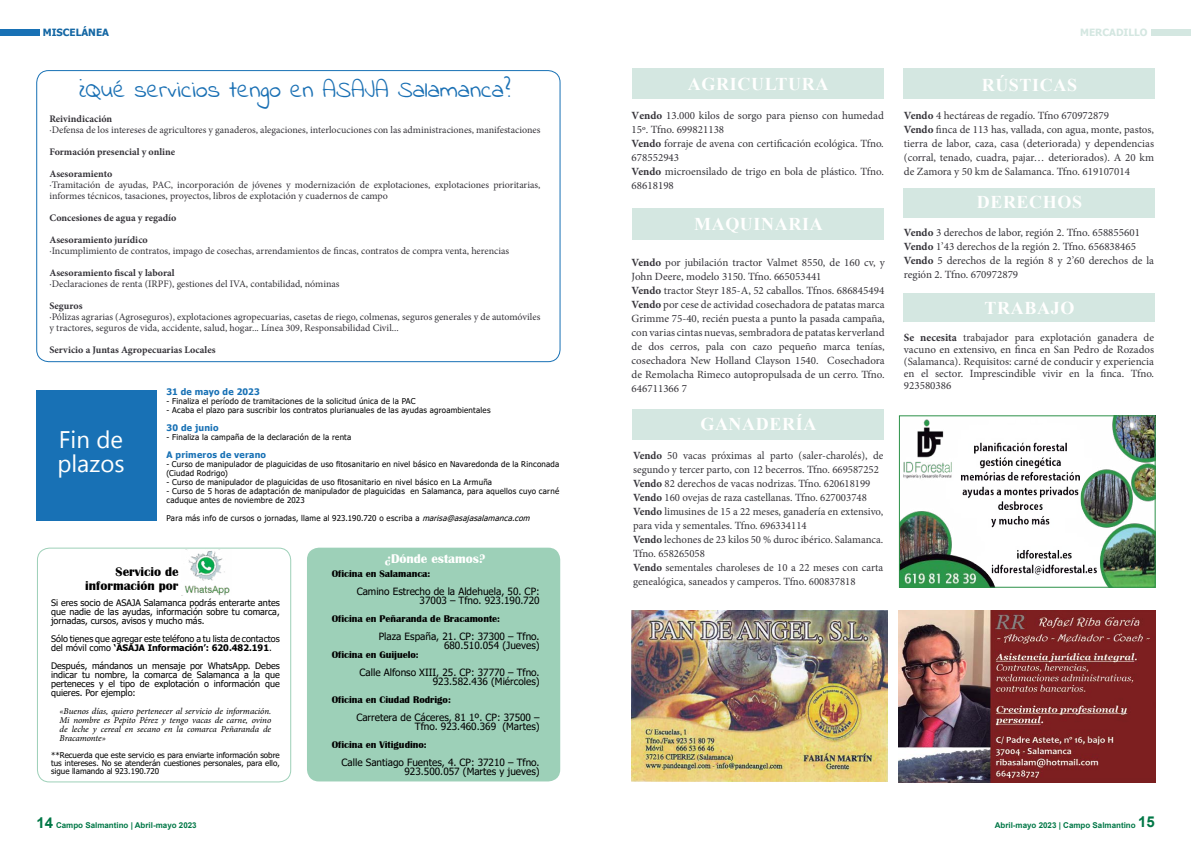
<style>
.page{position:relative;width:1191px;height:842px;background:#fff}
.page>*{position:absolute;margin:0;border:0;box-sizing:border-box;transform-origin:0 0}
.t1{font:24px "Segoe UI Symbol";color:#fffffe}
.t2{font:700 18px "Times New Roman";letter-spacing:.035em;color:#fffffe}
.t3{font:18px "Indie Flower";color:#1a70b4}
.t4{font:700 13px/14px "Britannic";color:#000;text-align:right}
.t5{font:700 13px "Britannic";color:#fffffe}
.t6{font:11px/14px "Minion Pro";color:#353339}
.t7{font:10px/11px "Minion Pro";color:#353339}
.t8{font:10px/9px "Tahoma";color:#000;text-align:right}
.t9{font:700 10px "Minion Pro";color:#353339}
.t10{font:700 10px "Britannic";color:#000}
.t11{font:700 10px "Tahoma";color:#d4e7e1}
.t12{font:700 10px "Tahoma";color:#1467a4}
.t13{font:9px/9px "Tahoma";color:#000;text-align:justify}
.t14{font:italic 9px/9px "Minion Pro";letter-spacing:-.005em;color:#000;text-align:justify}
.t15{font:700 9px "Tahoma";letter-spacing:.025em;color:#1871b5}
.t16{font:8px/8px "Tahoma";letter-spacing:.025em;color:#000}
.t17{font:700 8px "Arial";color:#007746}
.s1{font-style:italic}
.s2{font-weight:700}
.s3{font-size:15px}
</style>
<div class="page">
<div style="left:37px;top:548px;width:254px;height:234px;border:1px solid #9dd0b8;border-radius:12px"></div>
<img style="left:182px;top:549px;width:49px;height:47px">
<div style="left:307px;top:548px;width:253px;height:233px;background:#9dd0b8;border-radius:12px"></div>
<div style="left:36px;top:391px;width:121px;height:130px;background:#1871b5"></div>
<div style="left:1151px;top:29px;width:40px;height:7px;background:#d4e7e1"></div>
<div style="left:632px;top:209px;width:251px;height:31px;background:#d4e7e1"></div>
<div style="left:632px;top:409px;width:251px;height:30px;background:#d4e7e1"></div>
<div style="left:632px;top:69px;width:251px;height:30px;background:#d4e7e1"></div>
<img style="left:631px;top:610px;width:256px;height:172px">
<img style="left:898px;top:610px;width:257px;height:173px">
<div style="left:903px;top:189px;width:251px;height:29px;background:#d4e7e1"></div>
<img style="left:901px;top:417px;width:252px;height:169px">
<div style="left:899px;top:415px;width:256px;height:173px;border:1px solid #2c9148"></div>
<div style="left:903px;top:293px;width:251px;height:29px;background:#d4e7e1"></div>
<div style="left:903px;top:68px;width:251px;height:31px;background:#d4e7e1"></div>
<div style="left:0;top:29px;width:40px;height:7px;background:#1871b5"></div>
<div style="left:36px;top:70px;width:524px;height:292px;border:1px solid #1871b5;border-radius:12px"></div>
<p class="t12" style="left:43px;top:26px;width:68px">MISCELÁNEA</p>
<h2 class="t3" style="left:79px;top:80px;width:433px">¿Qué servicios tengo en ASAJA Salamanca?</h2>
<p class="t9" style="left:49px;top:111px;width:64px">Reivindicación</p>
<p class="t7" style="left:49px;top:124px;width:492px">·Defensa de los intereses de agricultores y ganaderos, alegaciones, interlocuciones con las administraciones, manifestaciones</p>
<p class="t9" style="left:49px;top:144px;width:127px">Formación presencial y online</p>
<p class="t9" style="left:49px;top:166px;width:64px">Asesoramiento</p>
<p class="t7" style="left:49px;top:179px;width:492px">·Tramitación de ayudas, PAC, incorporación de jóvenes y modernización de explotaciones, explotaciones prioritarias, informes técnicos, tasaciones, proyectos, libros de explotación y cuadernos de campo</p>
<p class="t9" style="left:49px;top:210px;width:128px">Concesiones de agua y regadío</p>
<p class="t9" style="left:49px;top:232px;width:100px">Asesoramiento jurídico</p>
<p class="t7" style="left:49px;top:245px;width:461px">·Incumplimiento de contratos, impago de cosechas, arrendamientos de fincas, contratos de compra venta, herencias</p>
<p class="t9" style="left:49px;top:265px;width:127px">Asesoramiento fiscal y laboral</p>
<p class="t7" style="left:49px;top:278px;width:292px">·Declaraciones de renta (IRPF), gestiones del IVA, contabilidad, nóminas</p>
<p class="t9" style="left:49px;top:298px;width:35px">Seguros</p>
<p class="t7" style="left:49px;top:311px;width:492px">·Pólizas agrarias (Agroseguros), explotaciones agropecuarias, casetas de riego, colmenas, seguros generales y de automóviles y tractores, seguros de vida, accidente, salud, hogar... Línea 309, Responsabilidad Civil...</p>
<p class="t9" style="left:49px;top:342px;width:168px">Servicio a Juntas Agropecuarias Locales</p>
<h1 class="t1" style="left:76px;top:426px;width:15px">■</h1>
<h1 class="t1" style="left:71px;top:450px;width:55px">● □▲</h1>
<p class="t15" style="left:166px;top:385px;width:95px">31 de mayo de 2023</p>
<p class="t16" style="left:166px;top:397px;width:251px">- Finaliza el período de tramitaciones de la solicitud única de la PAC</p>
<p class="t16" style="left:166px;top:406px;width:325px">- Acaba el plazo para suscribir los contratos plurianuales de las ayudas agroambientales</p>
<p class="t15" style="left:166px;top:421px;width:54px">30 de junio</p>
<p class="t16" style="left:166px;top:433px;width:186px">- Finaliza la campaña de la declaración de la renta</p>
<p class="t15" style="left:166px;top:448px;width:101px">A primeros de verano</p>
<p class="t16" style="left:166px;top:460px;width:394px;line-height:9px">- Curso de manipulador de plaguicidas de uso fitosanitario en nivel básico en Navaredonda de la Rinconada (Ciudad Rodrigo)</p>
<p class="t16" style="left:166px;top:478px;width:327px">- Curso de manipulador de plaguicidas de uso fitosanitario en nivel básico en La Armuña</p>
<p class="t16" style="left:166px;top:487px;width:394px;line-height:9px">- Curso de 5 horas de adaptación de manipulador de plaguicidas en Salamanca, para aquellos cuyo carné caduque antes de noviembre de 2023</p>
<p class="t16" style="left:166px;top:514px;width:368px">Para más info de cursos o jornadas, llame al 923.190.720 o escriba a <span class="s1">marisa@asajasalamanca.com</span></p>
<p class="t4" style="left:85px;top:565px;width:95px">Servicio de información por</p>
<p class="t13" style="left:51px;top:599px;width:230px">Si eres socio de ASAJA Salamanca podrás enterarte antes que nadie de las ayudas, información sobre tu comarca, jornadas, cursos, avisos y mucho más.</p>
<p class="t13" style="left:51px;top:635px;width:230px">Sólo tienes que agregar este teléfono a tu lista de contactos del móvil como <span class="s2">‘ASAJA Información’: 620.482.191</span>.</p>
<p class="t13" style="left:51px;top:662px;width:230px">Después, mándanos un mensaje por WhatsApp. Debes indicar tu nombre, la comarca de Salamanca a la que perteneces y el tipo de explotación o información que quieres. Por ejemplo:</p>
<p class="t14" style="left:60px;top:707px;width:213px">«Buenos días, quiero pertenecer al servicio de información.<br>Mi nombre es Pepito Pérez y tengo vacas de carne, ovino de leche y cereal en secano en la comarca Peñaranda de Bracamonte»</p>
<p class="t16" style="left:51px;top:752px;width:230px;text-align:justify">**Recuerda que este servicio es para enviarte información sobre tus intereses. No se atenderán cuestiones personales, para ello, sigue llamando al 923.190.720</p>
<p class="t5" style="left:385px;top:552px;width:102px">¿Dónde estamos?</p>
<p class="t10" style="left:332px;top:568px;width:100px">Oficina en Salamanca:</p>
<p class="t8" style="left:357px;top:587px;width:184px">Camino Estrecho de la Aldehuela, 50. CP:<br>37003 – Tfno. 923.190.720</p>
<p class="t10" style="left:332px;top:613px;width:170px">Oficina en Peñaranda de Bracamonte:</p>
<p class="t8" style="left:379px;top:632px;width:162px">Plaza España, 21. CP: 37300 – Tfno.<br>680.510.054 (Jueves)</p>
<p class="t10" style="left:332px;top:649px;width:89px">Oficina en Guijuelo:</p>
<p class="t8" style="left:359px;top:668px;width:181px">Calle Alfonso XIII, 25. CP: 37770 – Tfno.<br>923.582.436 (Miércoles)</p>
<p class="t10" style="left:332px;top:694px;width:121px">Oficina en Ciudad Rodrigo:</p>
<p class="t8" style="left:356px;top:713px;width:185px">Carretera de Cáceres, 81 1º. CP: 37500 –<br>Tfno. 923.460.369 (Martes)</p>
<p class="t10" style="left:332px;top:739px;width:97px">Oficina en Vitigudino:</p>
<p class="t8" style="left:341px;top:758px;width:200px">Calle Santiago Fuentes, 4. CP: 37210 – Tfno.<br>923.500.057 (Martes y jueves)</p>
<h2 class="t2" style="left:688px;top:71px;width:142px">AGRICULTURA</h2>
<p class="t6" style="left:631px;top:108px;width:254px"><span class="s2">Vendo</span> 13.000 kilos de sorgo para pienso con humedad 15º. Tfno. 699821138<br><span class="s2">Vendo</span> forraje de avena con certificación ecológica. Tfno.<br>678552943<br><span class="s2">Vendo</span> microensilado de trigo en bola de plástico. Tfno.<br>68618198</p>
<h2 class="t2" style="left:694px;top:211px;width:130px">MAQUINARIA</h2>
<p class="t6" style="left:631px;top:255px;width:255px"><span class="s2">Vendo</span> por jubilación tractor Valmet 8550, de 160 cv, y John Deere, modelo 3150. Tfno. 665053441<br><span class="s2">Vendo</span> tractor Steyr 185-A, 52 caballos. Tfnos. 686845494<br><span class="s2">Vendo</span> por cese de actividad cosechadora de patatas marca Grimme 75-40, recién puesta a punto la pasada campaña, con varias cintas nuevas, sembradora de patatas kerverland de dos cerros, pala con cazo pequeño marca tenías, cosechadora New Holland Clayson 1540. Cosechadora de Remolacha Rimeco autopropulsada de un cerro. Tfno.<br>646711366 7</p>
<h2 class="t2" style="left:700px;top:411px;width:118px">GANADERÍA</h2>
<p class="t6" style="left:633px;top:448px;width:252px"><span class="s2">Vendo</span> 50 vacas próximas al parto (saler-charolés), de segundo y tercer parto, con 12 becerros. Tfno. 669587252<br><span class="s2">Vendo</span> 82 derechos de vacas nodrizas. Tfno. 620618199<br><span class="s2">Vendo</span> 160 ovejas de raza castellanas. Tfno. 627003748<br><span class="s2">Vendo</span> limusines de 15 a 22 meses, ganadería en extensivo, para vida y sementales. Tfno. 696334114<br><span class="s2">Vendo</span> lechones de 23 kilos 50 % duroc ibérico. Salamanca.<br>Tfno. 658265058<br><span class="s2">Vendo</span> sementales charoleses de 10 a 22 meses con carta genealógica, saneados y camperos. Tfno. 600837818</p>
<p class="t11" style="left:1080px;top:25px;width:69px">MERCADILLO</p>
<h2 class="t2" style="left:981px;top:72px;width:97px">RÚSTICAS</h2>
<p class="t6" style="left:904px;top:109px;width:252px"><span class="s2">Vendo</span> 4 hectáreas de regadío. Tfno 670972879<br><span class="s2">Vendo</span> finca de 113 has, vallada, con agua, monte, pastos, tierra de labor, caza, casa (deteriorada) y dependencias (corral, tenado, cuadra, pajar… deteriorados). A 20 km de Zamora y 50 km de Salamanca. Tfno. 619107014</p>
<h2 class="t2" style="left:976px;top:189px;width:107px">DERECHOS</h2>
<p class="t6" style="left:904px;top:226px;width:252px"><span class="s2">Vendo</span> 3 derechos de labor, región 2. Tfno. 658855601<br><span class="s2">Vendo</span> 1’43 derechos de la región 2. Tfno. 656838465<br><span class="s2">Vendo</span> 5 derechos de la región 8 y 2’60 derechos de la región 2. Tfno. 670972879</p>
<h2 class="t2" style="left:984px;top:294px;width:91px">TRABAJO</h2>
<p class="t6" style="left:904px;top:331px;width:252px;line-height:12px;text-align:justify"><span class="s2">Se necesita</span> trabajador para explotación ganadera de vacuno en extensivo, en finca en San Pedro de Rozados (Salamanca). Requisitos: carné de conducir y experiencia en el sector. Imprescindible vivir en la finca. Tfno.<br>923580386</p>
<p class="t17" style="left:36px;top:819px;width:162px"><span class="s3">14</span> Campo Salmantino | Abril-mayo 2023</p>
<p class="t17" style="left:994px;top:819px;width:161px">Abril-mayo 2023 | Campo Salmantino <span class="s3">15</span></p>
</div>
